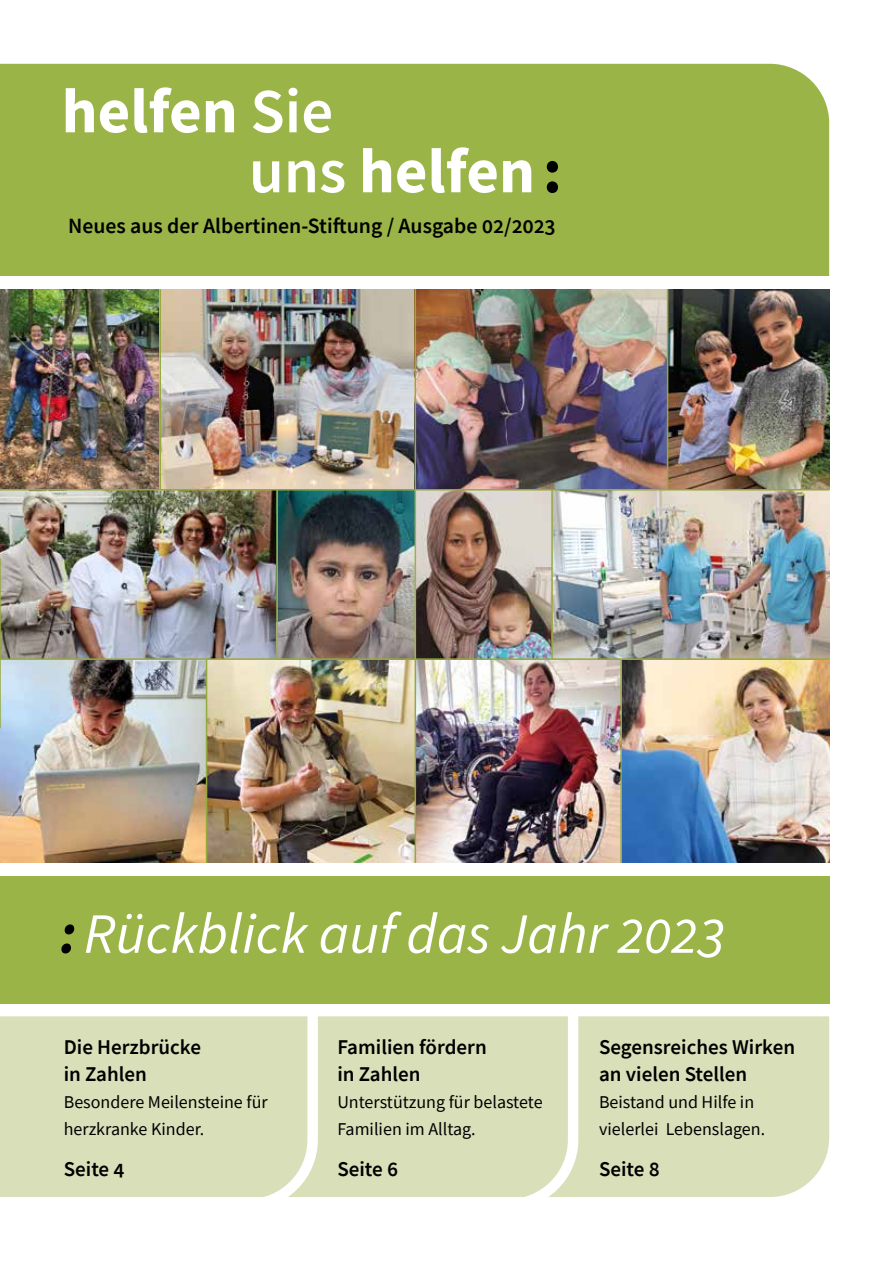
<style>
.page{position:relative;width:893px;height:1263px;background:#fff}
.page>*{position:absolute;margin:0;border:0;box-sizing:border-box;transform-origin:0 0}
.t1{font:700 63px/60px "Source Sans Pro";color:#fff}
.t2{font:italic 57px "Source Sans Pro";color:#fff}
.t3{font:600 21.75px "Source Sans Pro";color:#000}
.t4{font:600 21px/27px "Source Sans Pro";color:#000}
.t5{font:18px/27px "Source Sans Pro";color:#000}
.s1{font-weight:600}
.s2{color:#000}
.s3{font-weight:700;color:#000}
</style>
<div class="page">
<div style="left:0;top:64px;width:829px;height:212px;background:#9bb447"></div>
<div style="left:583px;top:1016px;width:246px;height:181px;background:#d9e0b9"></div>
<div style="left:0;top:1016px;width:583px;height:181px;background:#d9e0b9"></div>
<div style="left:57px;top:1016px;width:266px;height:181px;background:#d9e0b9"></div>
<div style="left:0;top:876px;width:829px;height:127px;background:#9bb447"></div>
<img style="left:0;top:490px;width:829px;height:373px">
<img style="left:0;top:289px;width:159px;height:200px">
<img style="left:161px;top:289px;width:254px;height:200px">
<img style="left:416px;top:289px;width:413px;height:200px">
<hr style="left:159px;top:289px;width:2px;height:200px;background:#96a93d">
<hr style="left:415px;top:276px;width:1px;height:213px;background:#96a93d">
<hr style="left:667px;top:276px;width:1px;height:213px;background:#96a93d">
<hr style="left:551px;top:489px;width:2px;height:170px;background:#96a93d">
<hr style="left:620px;top:659px;width:2px;height:213px;background:#96a93d">
<hr style="left:415px;top:659px;width:1px;height:213px;background:#96a93d">
<hr style="left:206px;top:659px;width:1px;height:213px;background:#96a93d">
<div style="left:0;top:276px;width:831px;height:13px;background:#fff"></div>
<div style="left:0;top:863px;width:833px;height:13px;background:#fff"></div>
<hr style="left:0;top:558px;width:1px;height:170px;background:#96a93d">
<hr style="left:415px;top:489px;width:1px;height:170px;background:#9bb447">
<hr style="left:276px;top:489px;width:2px;height:170px;background:#9bb447">
<hr style="left:0;top:489px;width:829px;height:1px;background:#96a93d">
<hr style="left:0;top:658px;width:829px;height:2px;background:#96a93d">
<h1 class="t1" style="left:249px;top:80px;width:314px;text-indent:-187px">helfen <span class="s1">Sie<br>uns</span> helfen<span class="s2">:</span></h1>
<p class="t3" style="left:68px;top:212px;width:489px">Neues aus der Albertinen-Stiftung / Ausgabe 02/2023</p>
<h2 class="t2" style="left:60px;top:897px;width:667px"><span class="s3">:</span>Rückblick auf das Jahr 2023</h2>
<p class="t4" style="left:64px;top:1033px;width:139px">Die Herzbrücke in Zahlen</p>
<p class="t5" style="left:64px;top:1089px;width:206px">Besondere Meilensteine für herzkranke Kinder.</p>
<p class="t4" style="left:64px;top:1155px;width:62px">Seite 4</p>
<p class="t4" style="left:337px;top:1033px;width:151px">Familien fördern in Zahlen</p>
<p class="t5" style="left:337px;top:1089px;width:207px">Unterstützung für belastete<br>Familien im Alltag.</p>
<p class="t4" style="left:337px;top:1155px;width:62px">Seite 6</p>
<p class="t4" style="left:599px;top:1033px;width:198px">Segensreiches Wirken an vielen Stellen</p>
<p class="t5" style="left:599px;top:1089px;width:168px">Beistand und Hilfe in vielerlei Lebenslagen.</p>
<p class="t4" style="left:599px;top:1155px;width:62px">Seite 8</p>
</div>
